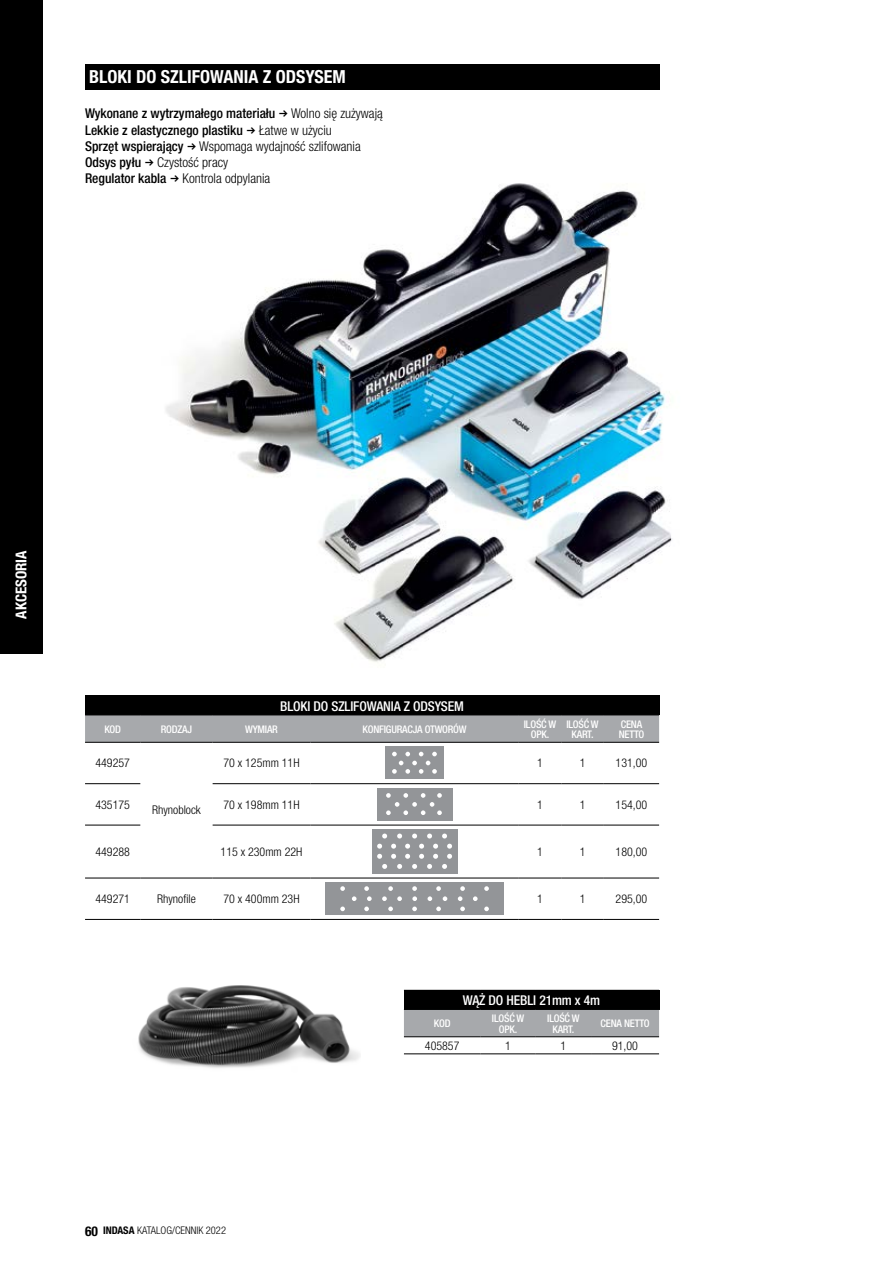
<style>
.page{position:relative;width:893px;height:1263px;background:#fff}
.page>*{position:absolute;margin:0;border:0;box-sizing:border-box;transform-origin:0 0}
.t1{font:700 condensed 18px "Helvetica Neue LT Pro";color:#fff}
.t2{font:700 condensed 15px "Helvetica Neue LT Pro";color:#fff}
.t3{font:500 condensed 13.5px/16.2px "Helvetica Neue LT Pro";color:#000}
.t4{font:500 condensed 13.5px "Helvetica Neue LT Pro";letter-spacing:-.01em;color:#fff}
.t5{font:300 condensed 12px "Helvetica Neue LT Pro";color:#000}
.t6{font:500 condensed 10.5px/10.5px "Helvetica Neue LT Pro";letter-spacing:-.02em;color:#fff;text-align:center}
.t7{font:300 condensed 10.5px "Helvetica Neue LT Pro";color:#000}
.s1{font-family:"Klavika Arrows";font-stretch:normal}
.s2{font-weight:300}
.s3{font-weight:700;font-size:13.5px}
.s4{font-weight:700}
</style>
<div class="page">
<div style="left:0;top:0;width:43px;height:653px;background:#000"></div>
<img style="left:166px;top:183px;width:506px;height:479px">
<div style="left:85px;top:64px;width:574px;height:25px;background:#000"></div>
<div style="left:85px;top:696px;width:574px;height:19px;background:#000"></div>
<div style="left:85px;top:716px;width:574px;height:26px;background:#a7a9ac"></div>
<hr style="left:85px;top:695px;width:55px;height:1px;background:#000">
<hr style="left:140px;top:695px;width:73px;height:1px;background:#000">
<hr style="left:213px;top:695px;width:97px;height:1px;background:#000">
<hr style="left:310px;top:695px;width:209px;height:1px;background:#000">
<hr style="left:519px;top:695px;width:42px;height:1px;background:#000">
<hr style="left:561px;top:695px;width:43px;height:1px;background:#000">
<hr style="left:604px;top:695px;width:55px;height:1px;background:#000">
<hr style="left:85px;top:715px;width:55px;height:1px;background:#000">
<hr style="left:140px;top:715px;width:73px;height:1px;background:#000">
<hr style="left:213px;top:715px;width:97px;height:1px;background:#000">
<hr style="left:310px;top:715px;width:209px;height:1px;background:#000">
<hr style="left:519px;top:715px;width:42px;height:1px;background:#000">
<hr style="left:561px;top:715px;width:43px;height:1px;background:#000">
<hr style="left:604px;top:715px;width:55px;height:1px;background:#000">
<hr style="left:85px;top:742px;width:55px;height:1px;background:#000">
<hr style="left:140px;top:742px;width:73px;height:1px;background:#000">
<hr style="left:213px;top:742px;width:97px;height:1px;background:#000">
<hr style="left:310px;top:742px;width:209px;height:1px;background:#000">
<hr style="left:519px;top:742px;width:42px;height:1px;background:#000">
<hr style="left:561px;top:742px;width:43px;height:1px;background:#000">
<hr style="left:604px;top:742px;width:55px;height:1px;background:#000">
<hr style="left:85px;top:783px;width:55px;height:1px;background:#000">
<hr style="left:213px;top:783px;width:97px;height:1px;background:#000">
<hr style="left:310px;top:783px;width:209px;height:1px;background:#000">
<hr style="left:519px;top:783px;width:42px;height:1px;background:#000">
<hr style="left:561px;top:783px;width:43px;height:1px;background:#000">
<hr style="left:604px;top:783px;width:55px;height:1px;background:#000">
<hr style="left:519px;top:825px;width:42px;height:1px;background:#000">
<hr style="left:561px;top:825px;width:43px;height:1px;background:#000">
<hr style="left:604px;top:825px;width:55px;height:1px;background:#000">
<hr style="left:85px;top:825px;width:55px;height:1px;background:#000">
<hr style="left:213px;top:825px;width:97px;height:1px;background:#000">
<hr style="left:310px;top:825px;width:209px;height:1px;background:#000">
<hr style="left:85px;top:878px;width:55px;height:1px;background:#000">
<hr style="left:140px;top:878px;width:73px;height:1px;background:#000">
<hr style="left:213px;top:878px;width:97px;height:1px;background:#000">
<hr style="left:310px;top:878px;width:209px;height:1px;background:#000">
<hr style="left:519px;top:878px;width:42px;height:1px;background:#000">
<hr style="left:561px;top:878px;width:43px;height:1px;background:#000">
<hr style="left:604px;top:878px;width:55px;height:1px;background:#000">
<hr style="left:85px;top:919px;width:55px;height:1px;background:#000">
<hr style="left:140px;top:919px;width:73px;height:1px;background:#000">
<hr style="left:213px;top:919px;width:97px;height:1px;background:#000">
<hr style="left:310px;top:919px;width:209px;height:1px;background:#000">
<hr style="left:519px;top:919px;width:42px;height:1px;background:#000">
<hr style="left:561px;top:919px;width:43px;height:1px;background:#000">
<hr style="left:604px;top:919px;width:55px;height:1px;background:#000">
<div style="left:385px;top:746px;width:59px;height:33px;background:#939598"></div>
<svg style="left:392px;top:752px;width:45px;height:22px"></svg>
<div style="left:377px;top:788px;width:75px;height:33px;background:#939598"></div>
<svg style="left:386px;top:793px;width:56px;height:22px"></svg>
<div style="left:372px;top:829px;width:86px;height:45px;background:#939598"></div>
<svg style="left:382px;top:833px;width:5px;height:5px"></svg>
<svg style="left:397px;top:833px;width:5px;height:5px"></svg>
<svg style="left:412px;top:833px;width:5px;height:5px"></svg>
<svg style="left:427px;top:833px;width:5px;height:5px"></svg>
<svg style="left:442px;top:833px;width:5px;height:5px"></svg>
<svg style="left:377px;top:844px;width:75px;height:25px"></svg>
<div style="left:325px;top:882px;width:179px;height:33px;background:#939598"></div>
<svg style="left:352px;top:896px;width:5px;height:5px"></svg>
<svg style="left:473px;top:896px;width:5px;height:5px"></svg>
<svg style="left:340px;top:886px;width:5px;height:5px"></svg>
<svg style="left:484px;top:886px;width:5px;height:5px"></svg>
<svg style="left:340px;top:906px;width:5px;height:5px"></svg>
<svg style="left:364px;top:886px;width:8px;height:25px"></svg>
<svg style="left:428px;top:886px;width:19px;height:25px"></svg>
<svg style="left:382px;top:886px;width:20px;height:25px"></svg>
<svg style="left:458px;top:886px;width:7px;height:25px"></svg>
<svg style="left:412px;top:886px;width:5px;height:25px"></svg>
<svg style="left:484px;top:906px;width:5px;height:5px"></svg>
<div style="left:404px;top:990px;width:255px;height:19px;background:#000"></div>
<div style="left:404px;top:1010px;width:255px;height:26px;background:#a7a9ac"></div>
<hr style="left:404px;top:1009px;width:76px;height:1px;background:#000">
<hr style="left:480px;top:1009px;width:56px;height:1px;background:#000">
<hr style="left:536px;top:1009px;width:55px;height:1px;background:#000">
<hr style="left:591px;top:1009px;width:68px;height:1px;background:#000">
<hr style="left:404px;top:1036px;width:76px;height:1px;background:#000">
<hr style="left:480px;top:1036px;width:56px;height:1px;background:#000">
<hr style="left:536px;top:1036px;width:55px;height:1px;background:#000">
<hr style="left:591px;top:1036px;width:68px;height:1px;background:#000">
<hr style="left:404px;top:1053px;width:76px;height:1px;background:#000">
<hr style="left:480px;top:1053px;width:56px;height:1px;background:#000">
<hr style="left:536px;top:1053px;width:55px;height:1px;background:#000">
<hr style="left:591px;top:1053px;width:68px;height:1px;background:#000">
<img style="left:138px;top:985px;width:222px;height:83px">
<h1 class="t1" style="left:89px;top:66px;width:258px">BLOKI DO SZLIFOWANIA Z ODSYSEM</h1>
<p class="t3" style="left:85px;top:105px;width:299px">Wykonane z wytrzymałego materiału <span class="s1">b</span> <span class="s2">Wolno się zużywają </span>Lekkie z elastycznego plastiku <span class="s1">b</span> <span class="s2">Łatwe w użyciu<br></span>Sprzęt wspierający <span class="s1">b</span> <span class="s2">Wspomaga wydajność szlifowania </span>Odsys pyłu <span class="s1">b</span> <span class="s2">Czystość pracy<br></span>Regulator kabla <span class="s1">b</span> <span class="s2">Kontrola odpylania</span></p>
<p class="t2" style="left:12px;top:619px;width:70px;rotate:-90deg">AKCESORIA</p>
<p class="t4" style="left:280px;top:698px;width:185px">BLOKI DO SZLIFOWANIA Z ODSYSEM</p>
<p class="t6" style="left:104px;top:724px;width:18px">KOD</p>
<p class="t6" style="left:161px;top:724px;width:33px">RODZAJ</p>
<p class="t6" style="left:245px;top:724px;width:34px">WYMIAR</p>
<p class="t6" style="left:362px;top:724px;width:106px">KONFIGURACJA OTWORÓW</p>
<p class="t6" style="left:524px;top:718px;width:34px">ILOŚĆ W<br>OPK.</p>
<p class="t6" style="left:566px;top:718px;width:34px">ILOŚĆ W<br>KART.</p>
<p class="t6" style="left:619px;top:718px;width:27px;text-align:left">CENA<br>NETTO</p>
<p class="t5" style="left:95px;top:756px;width:36px">449257</p>
<p class="t5" style="left:152px;top:803px;width:50px">Rhynoblock</p>
<p class="t5" style="left:223px;top:756px;width:78px">70 x 125mm 11H</p>
<p class="t5" style="left:537px;top:756px;width:7px">1</p>
<p class="t5" style="left:580px;top:756px;width:7px">1</p>
<p class="t5" style="left:616px;top:756px;width:33px">131,00</p>
<p class="t5" style="left:95px;top:797px;width:36px">435175</p>
<p class="t5" style="left:223px;top:797px;width:78px">70 x 198mm 11H</p>
<p class="t5" style="left:537px;top:797px;width:7px">1</p>
<p class="t5" style="left:580px;top:797px;width:7px">1</p>
<p class="t5" style="left:616px;top:797px;width:33px">154,00</p>
<p class="t5" style="left:95px;top:845px;width:36px">449288</p>
<p class="t5" style="left:221px;top:845px;width:83px">115 x 230mm 22H</p>
<p class="t5" style="left:537px;top:845px;width:7px">1</p>
<p class="t5" style="left:580px;top:845px;width:7px">1</p>
<p class="t5" style="left:616px;top:845px;width:33px">180,00</p>
<p class="t5" style="left:95px;top:892px;width:36px">449271</p>
<p class="t5" style="left:157px;top:892px;width:40px">Rhynofile</p>
<p class="t5" style="left:223px;top:892px;width:78px">70 x 400mm 23H</p>
<p class="t5" style="left:537px;top:892px;width:7px">1</p>
<p class="t5" style="left:580px;top:892px;width:7px">1</p>
<p class="t5" style="left:616px;top:892px;width:33px">295,00</p>
<p class="t4" style="left:463px;top:992px;width:139px">WĄŻ DO HEBLI 21mm x 4m</p>
<p class="t6" style="left:434px;top:1018px;width:18px">KOD</p>
<p class="t6" style="left:492px;top:1013px;width:34px">ILOŚĆ W<br>OPK.</p>
<p class="t6" style="left:547px;top:1013px;width:34px">ILOŚĆ W<br>KART.</p>
<p class="t6" style="left:601px;top:1018px;width:50px">CENA NETTO</p>
<p class="t5" style="left:425px;top:1038px;width:36px">405857</p>
<p class="t5" style="left:505px;top:1038px;width:7px">1</p>
<p class="t5" style="left:560px;top:1038px;width:7px">1</p>
<p class="t5" style="left:612px;top:1038px;width:27px">91,00</p>
<p class="t7" style="left:85px;top:1224px;width:143px"><span class="s3">60</span> <span class="s4">INDASA</span> KATALOG/CENNIK 2022</p>
</div>
